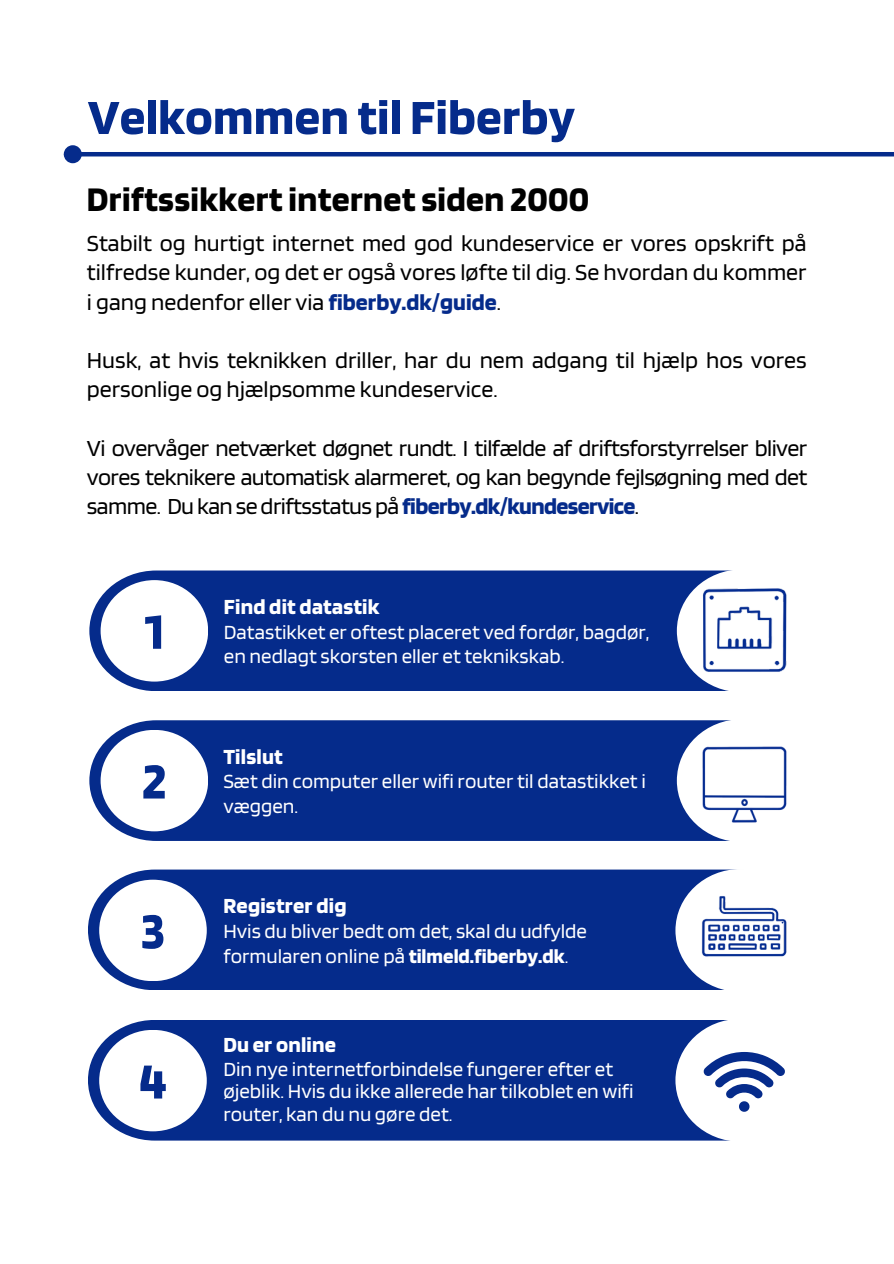
<style>
.page{position:relative;width:894px;height:1264px;background:#fff}
.page>*{position:absolute;margin:0;border:0;box-sizing:border-box;transform-origin:0 0}
.t1{font:700 52.5px "Blinker";color:#052b8b}
.t2{font:700 51px "Blinker";letter-spacing:.01em;color:#052b8b}
.t3{font:700 36px "Blinker";letter-spacing:.01em;color:#000}
.t4{font:24px/29.2px "Blinker";color:#000;text-align:justify}
.t5{font:700 22.5px "Blinker";letter-spacing:.01em;color:#fff}
.t6{font:21px/24.8px "Blinker";color:#fff}
.s1{font-weight:700;color:#052b8b}
.s2{font-weight:700}
</style>
<div class="page">
<div style="left:89px;top:570px;width:584px;height:121px;background:#052b8b"></div>
<div style="left:89px;top:720px;width:638px;height:121px;background:#052b8b"></div>
<div style="left:88px;top:869px;width:644px;height:121px;background:#052b8b"></div>
<div style="left:88px;top:1020px;width:637px;height:120px;background:#052b8b"></div>
<div style="left:101px;top:580px;width:107px;height:101px;background:#fff;border-radius:50%"></div>
<div style="left:101px;top:730px;width:107px;height:101px;background:#fff;border-radius:50%"></div>
<div style="left:99px;top:879px;width:107px;height:102px;background:#fff;border-radius:50%"></div>
<div style="left:99px;top:1029px;width:107px;height:102px;background:#fff;border-radius:50%"></div>
<div style="left:675px;top:1018px;width:130px;height:123px;background:#fff;border-radius:50%"></div>
<div style="left:675px;top:869px;width:130px;height:122px;background:#fff;border-radius:50%"></div>
<div style="left:676px;top:719px;width:130px;height:123px;background:#fff;border-radius:50%"></div>
<svg style="left:703px;top:1052px;width:82px;height:59px"></svg>
<hr style="left:81px;top:152px;width:812px;height:4px;background:#052b8b">
<div style="left:66px;top:147px;width:13px;height:14px;background:#052b8b;border-radius:50%"></div>
<div style="left:64px;top:145px;width:18px;height:18px;border:4px solid #052b8b;border-radius:50%"></div>
<img style="left:680px;top:731px;width:107px;height:106px">
<img style="left:673px;top:570px;width:114px;height:121px">
<img style="left:701px;top:896px;width:86px;height:61px">
<p class="t2" style="left:88px;top:85px;width:488px">Velkommen til Fiberby</p>
<p class="t3" style="left:87px;top:176px;width:503px">Driftssikkert internet siden 2000</p>
<p class="t4" style="left:87px;top:228px;width:721px">Stabilt og hurtigt internet med god kundeservice er vores opskrift på tilfredse kunder, og det er også vores løfte til dig. Se hvordan du kommer i gang nedenfor eller via <span class="s1">fiberby.dk/guide</span>.</p>
<p class="t4" style="left:87px;top:345px;width:721px">Husk, at hvis teknikken driller, har du nem adgang til hjælp hos vores personlige og hjælpsomme kundeservice.</p>
<p class="t4" style="left:87px;top:432px;width:721px">Vi overvåger netværket døgnet rundt. I tilfælde af driftsforstyrrelser bliver vores teknikere automatisk alarmeret, og kan begynde fejlsøgning med det samme. Dukansedriftsstatuspå<span class="s1">fiberby.dk/kundeservice</span>.</p>
<h1 class="t1" style="left:145px;top:598px;width:21px">1</h1>
<h2 class="t1" style="left:142px;top:748px;width:26px">2</h2>
<h3 class="t1" style="left:141px;top:897px;width:25px">3</h3>
<h3 class="t1" style="left:139px;top:1048px;width:29px">4</h3>
<p class="t5" style="left:224px;top:592px;width:157px">Find dit datastik</p>
<p class="t6" style="left:224px;top:618px;width:427px">Datastikket er oftest placeret ved fordør, bagdør, en nedlagt skorsten eller et teknikskab.</p>
<p class="t5" style="left:223px;top:742px;width:61px">Tilslut</p>
<p class="t6" style="left:223px;top:768px;width:424px">Sæt din computer eller wifi router til datastikket i væggen.</p>
<p class="t5" style="left:223px;top:891px;width:125px">Registrer dig</p>
<p class="t6" style="left:223px;top:917px;width:365px">Hvis du bliver bedt om det, skal du udfylde formularen online på <span class="s2">tilmeld.fiberby.dk</span>.</p>
<p class="t5" style="left:223px;top:1030px;width:114px">Du er online</p>
<p class="t6" style="left:223px;top:1056px;width:412px;line-height:22.5px">Din nye internetforbindelse fungerer efter et øjeblik. Hvis du ikke allerede har tilkoblet en wifi router, kan du nu gøre det.</p>
</div>
